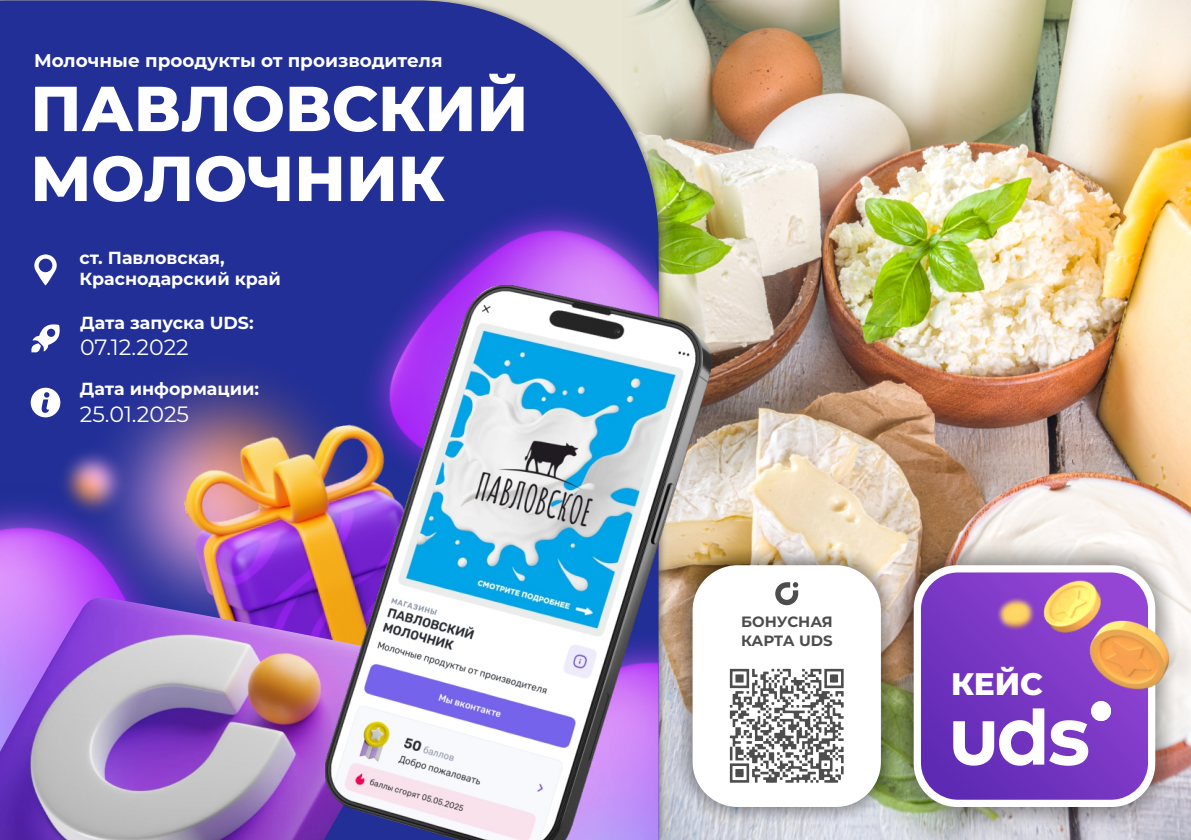
<style>
.page{position:relative;width:1191px;height:840px;background:#fff}
.page>*{position:absolute;margin:0;border:0;box-sizing:border-box;transform-origin:0 0}
.t1{font:800 63.4px/69.8px "Montserrat";color:#fff}
.t2{font:800 31px "Montserrat";color:#fff}
.t3{font:22.2px "Montserrat";color:#fff}
.t4{font:700 18.4px "Montserrat";color:#fff}
.t5{font:700 17.4px/21.6px "Montserrat";color:#fff}
.t6{font:700 15px/18.6px "Montserrat";color:#4d4d4d}
</style>
<div class="page">
<img style="left:673px;top:0;width:517px;height:839px">
<svg style="left:0;top:0;width:658px;height:452px;background:#2e3a9a"></svg>
<div style="left:877px;top:528px;width:313px;height:311px;background:#000;opacity:.49"></div>
<div style="left:913px;top:565px;width:242px;height:241px;background:#fff;border-radius:43px"></div>
<img style="left:345px;top:168px;width:313px;height:116px">
<img style="left:55px;top:323px;width:269px;height:129px">
<img style="left:0;top:452px;width:176px;height:143px">
<img style="left:176px;top:416px;width:148px;height:179px">
<img style="left:0;top:595px;width:324px;height:244px">
<div style="left:664px;top:536px;width:245px;height:298px;background:#000;opacity:.49"></div>
<div style="left:692px;top:565px;width:189px;height:241px;background:#fff;border-radius:45px"></div>
<svg style="left:775px;top:582px;width:23px;height:23px"></svg>
<img style="left:52px;top:442px;width:81px;height:81px;border-radius:50%">
<svg style="left:921px;top:572px;width:227px;height:227px;background:#7737c2"></svg>
<img style="left:1031px;top:572px;width:74px;height:65px;border-radius:50%">
<img style="left:1081px;top:613px;width:92px;height:85px">
<img style="left:989px;top:593px;width:51px;height:41px">
<svg style="left:953px;top:700px;width:158px;height:65px"></svg>
<div style="left:1091px;top:700px;width:20px;height:20px;background:#fff;border-radius:50%"></div>
<svg style="left:31px;top:324px;width:29px;height:28px"></svg>
<svg style="left:31px;top:387px;width:29px;height:30px"></svg>
<svg style="left:34px;top:254px;width:23px;height:31px"></svg>
<img style="left:325px;top:285px;width:385px;height:554px">
<svg style="left:729px;top:668px;width:115px;height:114px"></svg>
<p class="t4" style="left:34px;top:49px;width:410px">Молочные проодукты от производителя</p>
<h1 class="t1" style="left:30px;top:73px;width:499px">ПАВЛОВСКИЙ<br>МОЛОЧНИК</h1>
<p class="t5" style="left:80px;top:246px;width:203px">ст. Павловская,<br>Краснодарский край</p>
<p class="t5" style="left:80px;top:311px;width:175px">Дата запуска UDS:</p>
<p class="t3" style="left:80px;top:333px;width:110px">07.12.2022</p>
<p class="t5" style="left:80px;top:378px;width:181px">Дата информации:</p>
<p class="t3" style="left:80px;top:400px;width:111px">25.01.2025</p>
<p class="t6" style="left:741px;top:612px;width:93px">БОНУСНАЯ<br>КАРТА UDS</p>
<h2 class="t2" style="left:951px;top:665px;width:93px">КЕЙС</h2>
</div>
